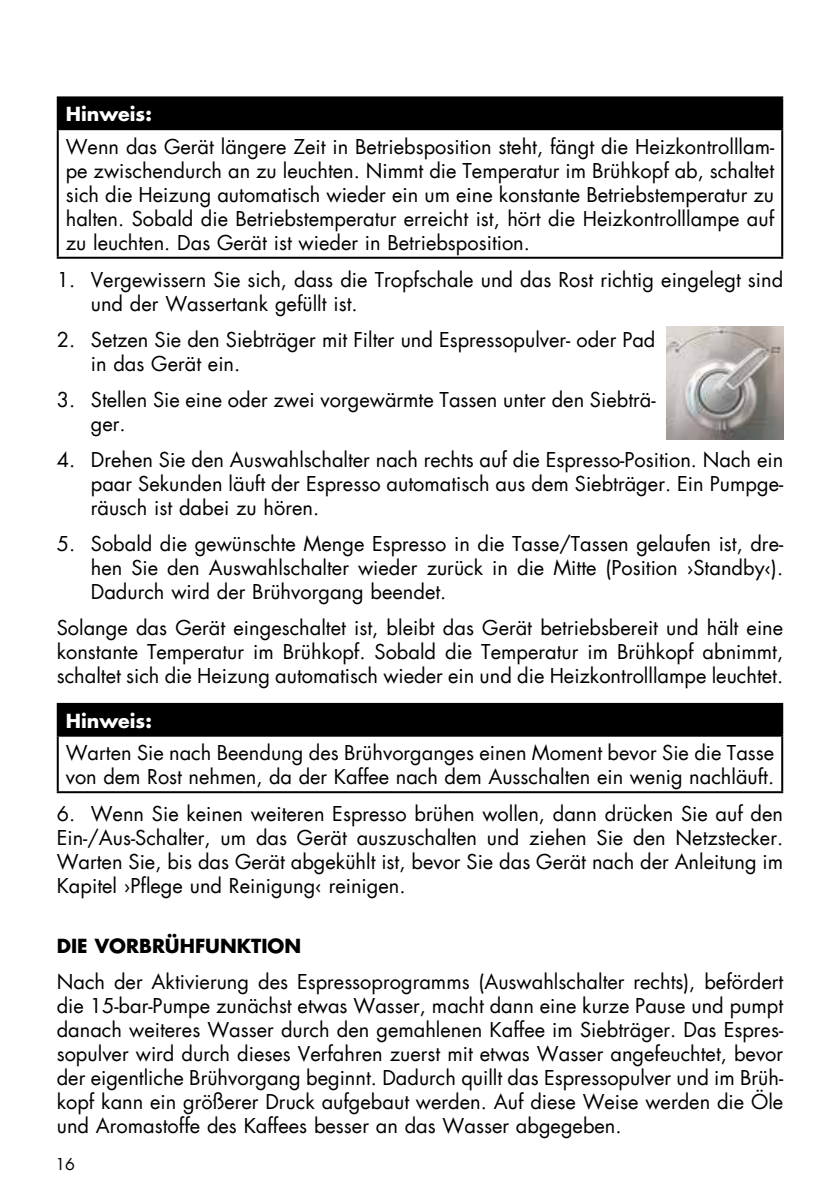
<style>
.page{position:relative;width:840px;height:1191px;background:#fff}
.page>*{position:absolute;margin:0;border:0;box-sizing:border-box;transform-origin:0 0}
.t1{font:20px/24px "Futura LT";color:#000;text-align:justify}
.t2{font:700 19px "Futura LT";color:#000}
.t3{font:700 19px "Futura LT";color:#fff}
.t4{font:16px "Futura LT";color:#000}
</style>
<div class="page">
<div style="left:58px;top:97px;width:723px;height:32px;background:#000"></div>
<hr style="left:57px;top:96px;width:725px;height:2px;background:#000">
<hr style="left:57px;top:98px;width:2px;height:30px;background:#000">
<hr style="left:780px;top:98px;width:2px;height:30px;background:#000">
<hr style="left:57px;top:128px;width:725px;height:2px;background:#000">
<hr style="left:57px;top:130px;width:2px;height:127px;background:#000">
<hr style="left:780px;top:130px;width:2px;height:127px;background:#000">
<hr style="left:57px;top:257px;width:725px;height:2px;background:#000">
<div style="left:58px;top:704px;width:723px;height:31px;background:#000"></div>
<hr style="left:57px;top:703px;width:725px;height:2px;background:#000">
<hr style="left:57px;top:705px;width:2px;height:29px;background:#000">
<hr style="left:780px;top:705px;width:2px;height:29px;background:#000">
<hr style="left:57px;top:734px;width:725px;height:2px;background:#000">
<hr style="left:57px;top:736px;width:2px;height:55px;background:#000">
<hr style="left:780px;top:736px;width:2px;height:55px;background:#000">
<hr style="left:57px;top:791px;width:725px;height:2px;background:#000">
<img style="left:666px;top:326px;width:116px;height:114px">
<p class="t3" style="left:66px;top:101px;width:88px">Hinweis:</p>
<p class="t1" style="left:66px;top:135px;width:709px">Wenn das Gerät längere Zeit in Betriebsposition steht, fängt die Heizkontrolllam&shy;pe zwischendurch an zu leuchten. Nimmt die Temperatur im Brühkopf ab, schaltet sich die Heizung automatisch wieder ein um eine konstante Betriebstemperatur zu halten. Sobald die Betriebstemperatur erreicht ist, hört die Heizkontrolllampe auf zu leuchten. Das Gerät ist wieder in Betriebsposition.</p>
<p class="t1" style="left:91px;top:268px;width:693px;text-indent:-34px">1. Vergewissern Sie sich, dass die Tropfschale und das Rost richtig eingelegt sind und der Wassertank gefüllt ist.</p>
<p class="t1" style="left:91px;top:328px;width:566px;text-indent:-34px">2. Setzen Sie den Siebträger mit Filter und Espressopulver- oder Pad in das Gerät ein.</p>
<p class="t1" style="left:91px;top:388px;width:566px;text-indent:-34px">3. Stellen Sie eine oder zwei vorgewärmte Tassen unter den Siebträ&shy;ger.</p>
<p class="t1" style="left:91px;top:448px;width:693px;text-indent:-34px">4. Drehen Sie den Auswahlschalter nach rechts auf die Espresso-Position. Nach ein paar Sekunden läuft der Espresso automatisch aus dem Siebträger. Ein Pumpge&shy;räusch ist dabei zu hören.</p>
<p class="t1" style="left:91px;top:532px;width:693px;text-indent:-34px">5. Sobald die gewünschte Menge Espresso in die Tasse/Tassen gelaufen ist, dre&shy;hen Sie den Auswahlschalter wieder zurück in die Mitte (Position ›Standby‹).<br>Dadurch wird der Brühvorgang beendet.</p>
<p class="t1" style="left:57px;top:616px;width:727px">Solange das Gerät eingeschaltet ist, bleibt das Gerät betriebsbereit und hält eine konstante Temperatur im Brühkopf. Sobald die Temperatur im Brühkopf abnimmt, schaltet sich die Heizung automatisch wieder ein und die Heizkontrolllampe leuchtet.</p>
<p class="t3" style="left:66px;top:708px;width:88px">Hinweis:</p>
<p class="t1" style="left:66px;top:741px;width:709px">Warten Sie nach Beendung des Brühvorganges einen Moment bevor Sie die Tasse von dem Rost nehmen, da der Kaffee nach dem Ausschalten ein wenig nachläuft.</p>
<p class="t1" style="left:57px;top:802px;width:727px">6. Wenn Sie keinen weiteren Espresso brühen wollen, dann drücken Sie auf den Ein-/Aus-Schalter, um das Gerät auszuschalten und ziehen Sie den Netzstecker.<br>Warten Sie, bis das Gerät abgekühlt ist, bevor Sie das Gerät nach der Anleitung im Kapitel ›Pflege und Reinigung‹ reinigen.</p>
<p class="t2" style="left:57px;top:933px;width:246px">DIE VORBRÜHFUNKTION</p>
<p class="t1" style="left:57px;top:970px;width:727px">Nach der Aktivierung des Espressoprogramms (Auswahlschalter rechts), befördert die 15-bar-Pumpe zunächst etwas Wasser, macht dann eine kurze Pause und pumpt danach weiteres Wasser durch den gemahlenen Kaffee im Siebträger. Das Espres&shy;sopulver wird durch dieses Verfahren zuerst mit etwas Wasser angefeuchtet, bevor der eigentliche Brühvorgang beginnt. Dadurch quillt das Espressopulver und im Brüh&shy;kopf kann ein größerer Druck aufgebaut werden. Auf diese Weise werden die Öle und Aromastoffe des Kaffees besser an das Wasser abgegeben.</p>
<p class="t4" style="left:55px;top:1154px;width:21px">16</p>
</div>
